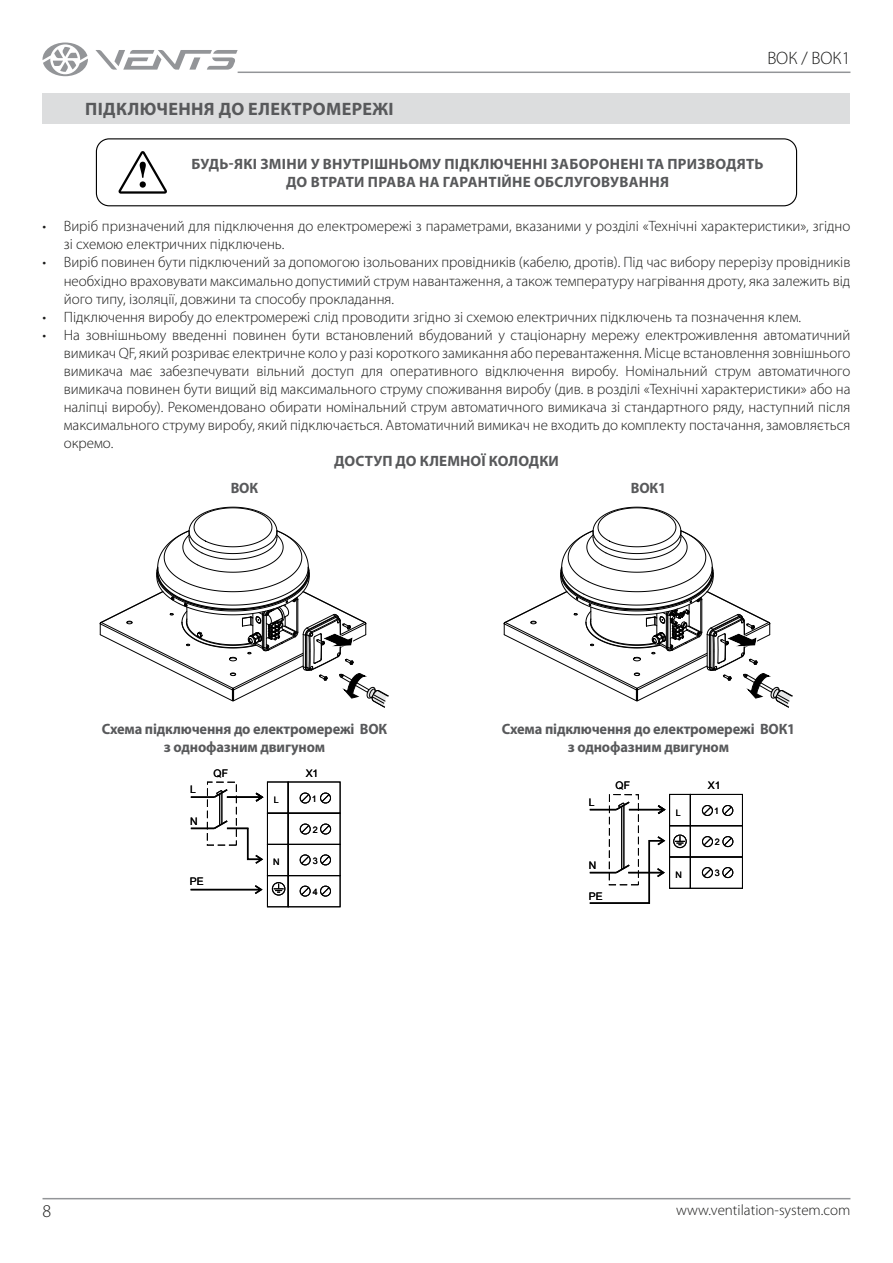
<style>
.page{position:relative;width:893px;height:1263px;background:#fff}
.page>*{position:absolute;margin:0;border:0;box-sizing:border-box;transform-origin:0 0}
.t1{font:700 18px "Myriad Pro";letter-spacing:.02em;color:#58595b}
.t2{font:300 18px "Myriad Pro";color:#1c1c1b}
.t3{font:300 15px/18px "Myriad Pro";color:#1c1c1b;text-align:justify}
.t4{font:700 15px/18px "Myriad Pro";letter-spacing:-.005em;color:#58595b;text-align:center;scale:.96 1}
.t5{font:700 15px/18px "Myriad Pro";letter-spacing:.02em;color:#58595b;text-align:center}
.t6{font:700 15px "Myriad Pro";letter-spacing:-.005em;color:#58595b}
.t7{font:10.5px "Arial";color:#000}
.t8{font:9px "Arial";color:#000}
</style>
<div class="page">
<hr style="left:43px;top:1198px;width:807px;height:1px;background:#939598">
<hr style="left:238px;top:72px;width:612px;height:1px;background:#939598">
<svg style="left:95px;top:50px;width:143px;height:20px"></svg>
<svg style="left:43px;top:43px;width:45px;height:33px"></svg>
<div style="left:43px;top:93px;width:807px;height:31px;background:#dcddde"></div>
<div style="left:96px;top:138px;width:701px;height:68px;border:1px solid #000;border-radius:13px"></div>
<svg style="left:118px;top:151px;width:49px;height:43px"></svg>
<svg style="left:100px;top:507px;width:289px;height:201px"></svg>
<svg style="left:503px;top:507px;width:290px;height:201px"></svg>
<div style="left:267px;top:781px;width:22px;height:33px;border:1px solid #000"></div>
<div style="left:288px;top:781px;width:53px;height:33px;border:1px solid #000"></div>
<div style="left:267px;top:813px;width:22px;height:32px;border:1px solid #000"></div>
<div style="left:267px;top:844px;width:22px;height:32px;border:1px solid #000"></div>
<div style="left:288px;top:813px;width:53px;height:32px;border:1px solid #000"></div>
<div style="left:288px;top:844px;width:53px;height:32px;border:1px solid #000"></div>
<div style="left:300px;top:792px;width:11px;height:11px;border:1px solid #000;border-radius:50%"></div>
<svg style="left:300px;top:793px;width:10px;height:10px"></svg>
<div style="left:320px;top:792px;width:11px;height:11px;border:1px solid #000;border-radius:50%"></div>
<svg style="left:320px;top:793px;width:11px;height:10px"></svg>
<div style="left:300px;top:823px;width:11px;height:11px;border:1px solid #000;border-radius:50%"></div>
<svg style="left:300px;top:824px;width:10px;height:10px"></svg>
<div style="left:320px;top:823px;width:11px;height:11px;border:1px solid #000;border-radius:50%"></div>
<svg style="left:321px;top:824px;width:10px;height:10px"></svg>
<div style="left:300px;top:854px;width:11px;height:11px;border:1px solid #000;border-radius:50%"></div>
<svg style="left:300px;top:855px;width:10px;height:10px"></svg>
<div style="left:320px;top:854px;width:11px;height:11px;border:1px solid #000;border-radius:50%"></div>
<svg style="left:320px;top:855px;width:11px;height:10px"></svg>
<div style="left:207px;top:782px;width:30px;height:63px;border:1px dashed #000"></div>
<hr style="left:191px;top:796px;width:23px;height:2px;background:#000">
<svg style="left:191px;top:885px;width:72px;height:9px"></svg>
<hr style="left:221px;top:793px;width:1px;height:31px;background:#000">
<hr style="left:219px;top:794px;width:1px;height:31px;background:#000">
<svg style="left:191px;top:819px;width:72px;height:45px"></svg>
<svg style="left:212px;top:788px;width:51px;height:14px"></svg>
<div style="left:267px;top:875px;width:22px;height:32px;border:1px solid #000"></div>
<div style="left:288px;top:875px;width:53px;height:32px;border:1px solid #000"></div>
<div style="left:300px;top:886px;width:11px;height:11px;border:1px solid #000;border-radius:50%"></div>
<svg style="left:300px;top:886px;width:10px;height:10px"></svg>
<div style="left:320px;top:886px;width:11px;height:11px;border:1px solid #000;border-radius:50%"></div>
<svg style="left:320px;top:886px;width:11px;height:10px"></svg>
<div style="left:272px;top:882px;width:13px;height:13px;border:1px solid #000;border-radius:50%"></div>
<svg style="left:274px;top:883px;width:10px;height:10px"></svg>
<div style="left:669px;top:794px;width:22px;height:32px;border:1px solid #000"></div>
<div style="left:690px;top:794px;width:53px;height:32px;border:1px solid #000"></div>
<div style="left:669px;top:825px;width:22px;height:32px;border:1px solid #000"></div>
<div style="left:669px;top:856px;width:22px;height:33px;border:1px solid #000"></div>
<div style="left:690px;top:825px;width:53px;height:32px;border:1px solid #000"></div>
<div style="left:690px;top:856px;width:53px;height:33px;border:1px solid #000"></div>
<div style="left:702px;top:805px;width:11px;height:11px;border:1px solid #000;border-radius:50%"></div>
<svg style="left:702px;top:805px;width:10px;height:10px"></svg>
<div style="left:722px;top:805px;width:11px;height:11px;border:1px solid #000;border-radius:50%"></div>
<svg style="left:723px;top:805px;width:10px;height:10px"></svg>
<div style="left:702px;top:836px;width:11px;height:11px;border:1px solid #000;border-radius:50%"></div>
<svg style="left:702px;top:836px;width:10px;height:11px"></svg>
<div style="left:722px;top:836px;width:11px;height:11px;border:1px solid #000;border-radius:50%"></div>
<svg style="left:723px;top:836px;width:10px;height:11px"></svg>
<div style="left:702px;top:867px;width:11px;height:11px;border:1px solid #000;border-radius:50%"></div>
<svg style="left:702px;top:867px;width:10px;height:10px"></svg>
<div style="left:722px;top:867px;width:11px;height:11px;border:1px solid #000;border-radius:50%"></div>
<svg style="left:723px;top:867px;width:10px;height:10px"></svg>
<div style="left:673px;top:834px;width:14px;height:14px;border:1px solid #000;border-radius:50%"></div>
<svg style="left:675px;top:836px;width:10px;height:9px"></svg>
<div style="left:609px;top:794px;width:30px;height:91px;border:1px dashed #000"></div>
<hr style="left:623px;top:805px;width:1px;height:63px;background:#000">
<hr style="left:621px;top:807px;width:1px;height:63px;background:#000">
<svg style="left:590px;top:836px;width:75px;height:68px"></svg>
<svg style="left:590px;top:800px;width:76px;height:14px"></svg>
<p class="t1" style="left:85px;top:97px;width:310px">ПІДКЛЮЧЕННЯ ДО ЕЛЕКТРОМЕРЕЖІ</p>
<p class="t2" style="left:767px;top:48px;width:85px">ВОК / ВОК1</p>
<p class="t5" style="left:192px;top:154px;width:573px">БУДЬ-ЯКІ ЗМІНИ У ВНУТРІШНЬОМУ ПІДКЛЮЧЕННІ ЗАБОРОНЕНІ ТА ПРИЗВОДЯТЬ<br>ДО ВТРАТИ ПРАВА НА ГАРАНТІЙНЕ ОБСЛУГОВУВАННЯ</p>
<p class="t3" style="left:64px;top:218px;width:788px;text-indent:-21px">• Виріб призначений для підключення до електромережі з параметрами, вказаними у розділі «Технічні характеристики», згідно зі схемою електричних підключень.</p>
<p class="t3" style="left:64px;top:254px;width:788px;text-indent:-21px">• Виріб повинен бути підключений за допомогою ізольованих провідників (кабелю, дротів). Під час вибору перерізу провідників необхідно враховувати максимально допустимий струм навантаження, а також температуру нагрівання дроту, яка залежить від його типу, ізоляції, довжини та способу прокладання.</p>
<p class="t3" style="left:43px;top:308px;width:760px">• Підключення виробу до електромережі слід проводити згідно зі схемою електричних підключень та позначення клем.</p>
<p class="t3" style="left:64px;top:326px;width:788px;text-indent:-21px">• На зовнішньому введенні повинен бути встановлений вбудований у стаціонарну мережу електроживлення автоматичний вимикач QF, який розриває електричне коло у разі короткого замикання або перевантаження. Місце встановлення зовнішнього вимикача має забезпечувати вільний доступ для оперативного відключення виробу. Номінальний струм автоматичного вимикача повинен бути вищий від максимального струму споживання виробу (див. в розділі «Технічні характеристики» або на наліпці виробу). Рекомендовано обирати номінальний струм автоматичного вимикача зі стандартного ряду, наступний після максимального струму виробу, який підключається. Автоматичний вимикач не входить до комплекту постачання, замовляється окремо.</p>
<p class="t6" style="left:334px;top:451px;width:226px">ДОСТУП ДО КЛЕМНОЇ КОЛОДКИ</p>
<p class="t4" style="left:231px;top:478px;width:30px">ВОК</p>
<p class="t4" style="left:631px;top:478px;width:38px">ВОК1</p>
<p class="t4" style="left:102px;top:719px;width:299px">Схема підключення до електромережі ВОК з однофазним двигуном</p>
<p class="t4" style="left:502px;top:719px;width:307px">Схема підключення до електромережі ВОК1 з однофазним двигуном</p>
<p class="t2" style="left:43px;top:1201px;width:10px">8</p>
<p class="t7" style="left:190px;top:782px;width:7px">L</p>
<p class="t7" style="left:190px;top:815px;width:9px">N</p>
<p class="t7" style="left:214px;top:766px;width:16px">QF</p>
<p class="t7" style="left:190px;top:875px;width:15px">PE</p>
<p class="t8" style="left:274px;top:794px;width:6px">L</p>
<p class="t8" style="left:273px;top:856px;width:8px">N</p>
<p class="t7" style="left:306px;top:766px;width:14px">X1</p>
<p class="t8" style="left:312px;top:792px;width:6px">1</p>
<p class="t8" style="left:313px;top:823px;width:6px">2</p>
<p class="t8" style="left:313px;top:855px;width:6px">3</p>
<p class="t8" style="left:313px;top:886px;width:6px">4</p>
<p class="t7" style="left:589px;top:796px;width:7px">L</p>
<p class="t7" style="left:616px;top:778px;width:16px">QF</p>
<p class="t7" style="left:589px;top:859px;width:9px">N</p>
<p class="t7" style="left:589px;top:890px;width:15px">PE</p>
<p class="t8" style="left:676px;top:807px;width:6px">L</p>
<p class="t8" style="left:675px;top:869px;width:8px">N</p>
<p class="t7" style="left:708px;top:778px;width:14px">X1</p>
<p class="t8" style="left:714px;top:805px;width:6px">1</p>
<p class="t8" style="left:715px;top:836px;width:6px">2</p>
<p class="t8" style="left:715px;top:867px;width:6px">3</p>
<p class="t3" style="left:676px;top:1201px;width:176px">www.ventilation-system.com</p>
</div>
